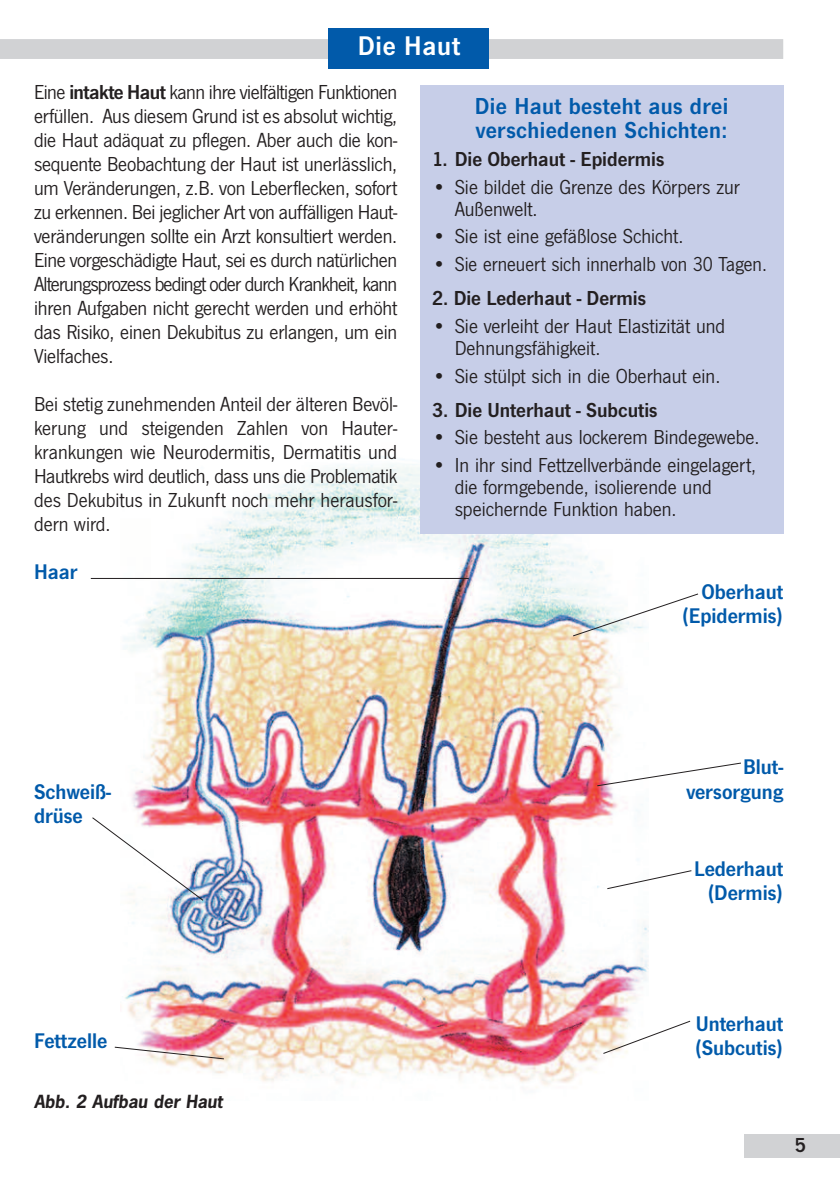
<style>
.page{position:relative;width:840px;height:1191px;background:#fff}
.page>*{position:absolute;margin:0;border:0;box-sizing:border-box;transform-origin:0 0}
.t1{font:600 28px "News Got T";letter-spacing:.025em;color:#fff}
.t2{font:600 24px/24px "News Got T";letter-spacing:.015em;color:#015aaa}
.t3{font:600 22px/24px "News Got T";color:#015aaa;text-align:right}
.t4{font:21px/24px "News Got T";color:#231f20}
.t5{font:600 21px "News Got T";color:#231f20}
.t6{font:italic 700 17px "News Gothic";color:#231f20}
.s1{font-weight:600}
</style>
<div class="page">
<img style="left:120px;top:456px;width:528px;height:632px">
<div style="left:0;top:39px;width:782px;height:20px;background:#d1d2d4"></div>
<div style="left:743px;top:1134px;width:96px;height:23px;background:#d1d2d4"></div>
<div style="left:420px;top:85px;width:362px;height:448px;background:#c7cee8"></div>
<hr style="left:91px;top:578px;width:377px;height:1px;background:#231f20">
<svg style="left:92px;top:816px;width:112px;height:85px"></svg>
<svg style="left:114px;top:1046px;width:111px;height:14px"></svg>
<svg style="left:571px;top:592px;width:128px;height:45px"></svg>
<svg style="left:595px;top:762px;width:146px;height:25px"></svg>
<svg style="left:605px;top:869px;width:87px;height:21px"></svg>
<svg style="left:601px;top:1020px;width:90px;height:34px"></svg>
<div style="left:328px;top:28px;width:161px;height:40px;background:#015aaa"></div>
<h1 class="t1" style="left:357px;top:29px;width:104px">Die Haut</h1>
<p class="t4" style="left:34px;top:80px;width:364px;text-align:justify">Eine <span class="s1">intakte Haut</span> kann ihre vielfältigen Funktionen erfüllen. Aus diesem Grund ist es absolut wichtig, die Haut adäquat zu pflegen. Aber auch die kon&shy;sequente Beobachtung der Haut ist unerlässlich, um Veränderungen, z.B. von Leberflecken, sofort zu erkennen. Bei jeglicher Art von auffälligen Haut&shy;veränderungen sollte ein Arzt konsultiert werden.<br>Eine vorgeschädigte Haut, sei es durch natürlichen Alterungsprozess bedingt oder durch Krankheit, kann ihren Aufgaben nicht gerecht werden und erhöht das Risiko, einen Dekubitus zu erlangen, um ein Vielfaches.</p>
<p class="t4" style="left:34px;top:392px;width:364px;text-align:justify">Bei stetig zunehmenden Anteil der älteren Bevöl&shy;kerung und steigenden Zahlen von Hauter&shy;krankungen wie Neurodermitis, Dermatitis und Hautkrebs wird deutlich, dass uns die Problematik des Dekubitus in Zukunft noch mehr herausfor&shy;dern wird.</p>
<p class="t3" style="left:34px;top:559px;width:45px">Haar</p>
<p class="t2" style="left:474px;top:94px;width:255px">Die Haut besteht aus drei verschiedenen Schichten:</p>
<p class="t5" style="left:432px;top:147px;width:234px">1. Die Oberhaut - Epidermis</p>
<p class="t4" style="left:454px;top:175px;width:287px;line-height:22px;text-indent:-23px">• Sie bildet die Grenze des Körpers zur<br>Außenwelt.</p>
<p class="t4" style="left:432px;top:224px;width:253px">• Sie ist eine gefäßlose Schicht.</p>
<p class="t4" style="left:432px;top:252px;width:336px">• Sie erneuert sich innerhalb von 30 Tagen.</p>
<p class="t5" style="left:432px;top:286px;width:215px">2. Die Lederhaut - Dermis</p>
<p class="t4" style="left:454px;top:314px;width:272px;line-height:22px;text-indent:-23px">• Sie verleiht der Haut Elastizität und<br>Dehnungsfähigkeit.</p>
<p class="t4" style="left:432px;top:363px;width:290px">• Sie stülpt sich in die Oberhaut ein.</p>
<p class="t5" style="left:432px;top:397px;width:227px">3. Die Unterhaut - Subcutis</p>
<p class="t4" style="left:432px;top:425px;width:329px">• Sie besteht aus lockerem Bindegewebe.</p>
<p class="t4" style="left:454px;top:453px;width:303px;line-height:22px;text-indent:-23px">• In ihr sind Fettzellverbände eingelagert, die formgebende, isolierende und speichernde Funktion haben.</p>
<p class="t3" style="left:681px;top:579px;width:103px">Oberhaut (Epidermis)</p>
<p class="t3" style="left:34px;top:779px;width:78px;text-align:left">Schweiß&shy;drüse</p>
<p class="t3" style="left:34px;top:1028px;width:75px">Fettzelle</p>
<p class="t6" style="left:34px;top:1091px;width:190px">Abb. 2 Aufbau der Haut</p>
<p class="t3" style="left:686px;top:755px;width:98px">Blut&shy;versorgung</p>
<p class="t3" style="left:693px;top:856px;width:91px">Lederhaut (Dermis)</p>
<p class="t3" style="left:694px;top:1011px;width:90px;text-align:left">Unterhaut (Subcutis)</p>
<p class="t5" style="left:794px;top:1132px;width:13px">5</p>
</div>
